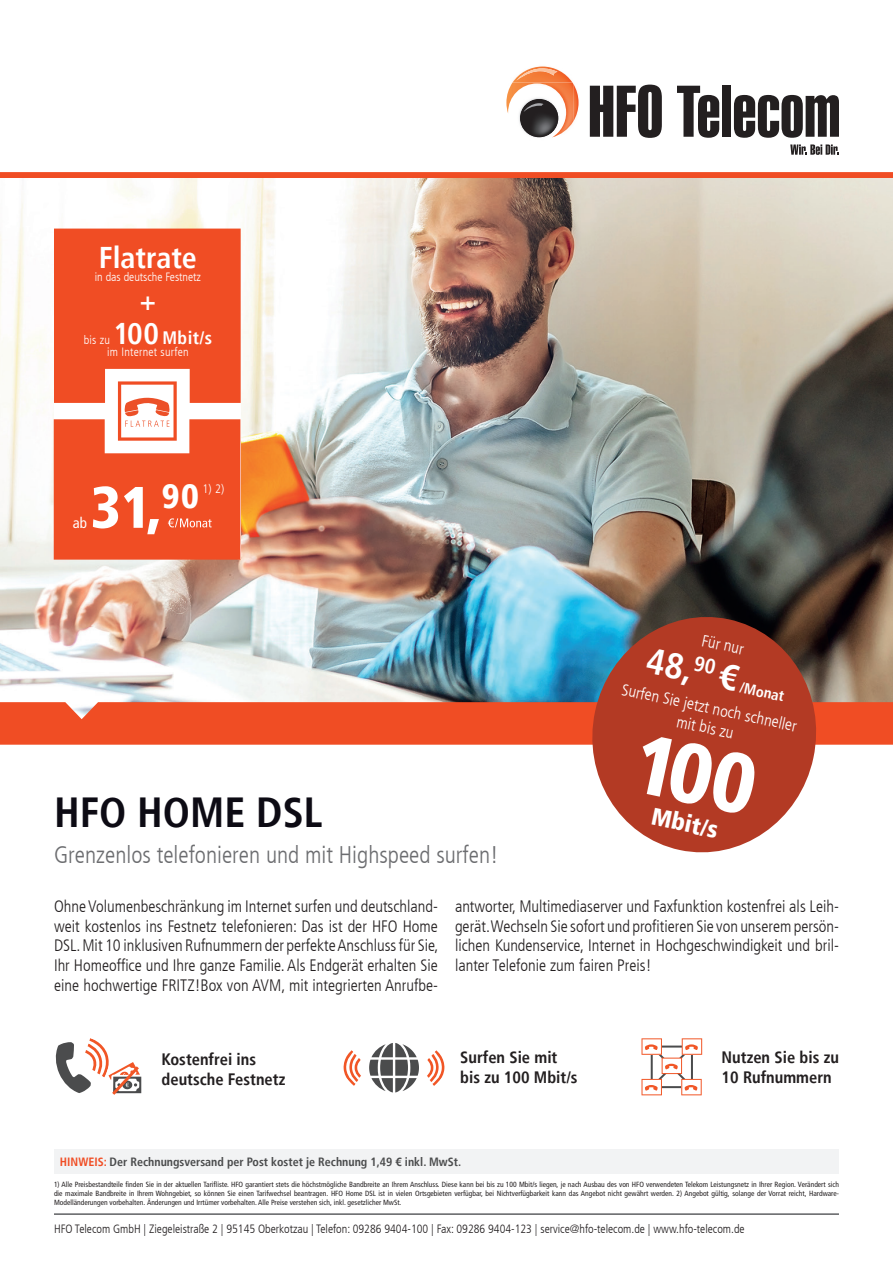
<style>
.page{position:relative;width:893px;height:1263px;background:#fff}
.page>*{position:absolute;margin:0;border:0;box-sizing:border-box;transform-origin:0 0}
.t1{font:900 condensed 58.5px "Frutiger LT";color:#fff}
.t2{font:700 condensed 42px "Frutiger LT";color:#0d0b14}
.t3{font:700 condensed 36px "Frutiger LT";color:#fff}
.t4{font:700 condensed 30px "Frutiger LT";color:#fff}
.t5{font:700 condensed 27px "Frutiger LT";color:#fff}
.t6{font:300 condensed 24px "Frutiger LT";color:#6c6d70}
.t7{font:900 condensed 24px "Frutiger LT";color:#fff}
.t8{font:700 condensed 18px "Frutiger LT";color:#fff}
.t9{font:300 condensed 16.5px/19.8px "Frutiger LT";color:#231f20;text-align:justify}
.t10{font:700 condensed 16.5px/19.8px "Frutiger LT";color:#231f20}
.t11{font:300 condensed 16.5px "Frutiger LT";color:#fff}
.t12{font:700 condensed 15px "Frutiger LT";color:#fff}
.t13{font:condensed 15px "Frutiger LT";color:#fff}
.t14{font:300 condensed 12.3px "Frutiger LT";color:#fff}
.t15{font:300 condensed 12px "Frutiger LT";color:#231f20}
.t16{font:700 condensed 12px "Frutiger LT";color:#4b4c4d}
.t17{font:300 condensed 12px "Frutiger LT";color:#fff}
.t18{font:300 condensed 12px "Frutiger LT";letter-spacing:.02em;color:#fff}
.t19{font:condensed 7.5px/9px "Frutiger LT";color:#231f20;text-align:justify}
.s1{font-size:30px}
.s2{color:#f04d24}
</style>
<div class="page">
<hr style="left:54px;top:1213px;width:785px;height:1px;background:#292c2f">
<div style="left:0;top:172px;width:893px;height:7px;background:#f04d24"></div>
<img style="left:537px;top:66px;width:53px;height:71px">
<img style="left:513px;top:67px;width:65px;height:55px">
<img style="left:516px;top:68px;width:42px;height:12px">
<img style="left:506px;top:82px;width:67px;height:55px">
<img style="left:520px;top:99px;width:38px;height:38px">
<img style="left:524px;top:103px;width:20px;height:9px">
<svg style="left:590px;top:85px;width:72px;height:53px"></svg>
<svg style="left:677px;top:86px;width:42px;height:52px"></svg>
<div style="left:722px;top:86px;width:9px;height:51px;background:#231f20"></div>
<svg style="left:734px;top:95px;width:105px;height:43px"></svg>
<svg style="left:790px;top:144px;width:49px;height:11px"></svg>
<div style="left:54px;top:1149px;width:785px;height:24px;background:#f2f3f4"></div>
<img style="left:0;top:179px;width:893px;height:523px">
<svg style="left:54px;top:229px;width:187px;height:331px;background:#f1633f"></svg>
<svg style="left:55px;top:1038px;width:86px;height:57px"></svg>
<svg style="left:369px;top:1043px;width:50px;height:49px"></svg>
<svg style="left:343px;top:1050px;width:18px;height:36px"></svg>
<svg style="left:427px;top:1050px;width:18px;height:36px"></svg>
<svg style="left:641px;top:1038px;width:61px;height:57px"></svg>
<svg style="left:581px;top:606px;width:246px;height:247px;fill:#b33a24"></svg>
<svg style="left:0;top:702px;width:893px;height:114px"></svg>
<h3 class="t4" style="left:99px;top:240px;width:100px">Flatrate</h3>
<h3 class="t17" style="left:95px;top:270px;width:108px">in das deutsche Festnetz</h3>
<h3 class="t5" style="left:140px;top:285px;width:18px">+</h3>
<h3 class="t17" style="left:84px;top:333px;width:28px">bis zu</h3>
<h3 class="t8" style="left:113px;top:327px;width:100px"><span class="s1">100</span> Mbit/s</h3>
<h3 class="t18" style="left:107px;top:345px;width:83px">im Internet surfen</h3>
<h3 class="t14" style="left:202px;top:482px;width:24px">1) 2)</h3>
<h1 class="t1" style="left:91px;top:472px;width:110px">31,<sup>90</sup></h1>
<h3 class="t13" style="left:73px;top:514px;width:16px">ab</h3>
<h3 class="t11" style="left:704px;top:631px;width:44px;rotate:12deg">Für nur</h3>
<h3 class="t3" style="left:651px;top:639px;width:94px;rotate:12deg">48,<sup>90</sup> €</h3>
<h3 class="t12" style="left:742px;top:678px;width:47px;rotate:12deg">/Monat</h3>
<h3 class="t11" style="left:624px;top:680px;width:180px;rotate:12deg">Surfen Sie jetzt noch schneller</h3>
<h3 class="t11" style="left:679px;top:712px;width:59px;rotate:12deg">mit bis zu</h3>
<h2 class="t2" style="left:54px;top:787px;width:270px">HFO HOME DSL</h2>
<h3 class="t6" style="left:54px;top:841px;width:446px">Grenzenlos telefonieren und mit Highspeed surfen!</h3>
<p class="t9" style="left:54px;top:896px;width:386px">Ohne Volumenbeschränkung im Internet surfen und deutschland&shy;weit kostenlos ins Festnetz telefonieren: Das ist der HFO Home DSL. Mit 10 inklusiven Rufnummern der perfekte Anschluss für Sie, Ihr Homeoffice und Ihre ganze Familie. Als Endgerät erhalten Sie eine hochwertige FRITZ!Box von AVM, mit integrierten Anrufbe-</p>
<p class="t9" style="left:455px;top:896px;width:385px">antworter, Multimediaserver und Faxfunktion kostenfrei als Leih&shy;gerät. Wechseln Sie sofort und profitieren Sie von unserem persön&shy;lichen Kundenservice, Internet in Hochgeschwindigkeit und bril&shy;lanter Telefonie zum fairen Preis!</p>
<h3 class="t7" style="left:655px;top:802px;width:69px;rotate:12deg">Mbit/s</h3>
<h3 class="t10" style="left:162px;top:1049px;width:125px">Kostenfrei ins deutsche Festnetz</h3>
<h3 class="t10" style="left:460px;top:1048px;width:119px">Surfen Sie mit bis zu 100 Mbit/s</h3>
<h3 class="t10" style="left:722px;top:1047px;width:119px">Nutzen Sie bis zu<br>10 Rufnummern</h3>
<h3 class="t16" style="left:60px;top:1155px;width:403px"><span class="s2">HINWEIS:</span> Der Rechnungsversand per Post kostet je Rechnung 1,49 € inkl. MwSt.</h3>
<p class="t19" style="left:54px;top:1179px;width:786px">1) Alle Preisbestandteile finden Sie in der aktuellen Tarifliste. HFO garantiert stets die höchstmögliche Bandbreite an Ihrem Anschluss. Diese kann bei bis zu 100 Mbit/s liegen, je nach Ausbau des von HFO verwendeten Telekom Leistungsnetz in Ihrer Region. Verändert sich die maximale Bandbreite in Ihrem Wohngebiet, so können Sie einen Tarifwechsel beantragen. HFO Home DSL ist in vielen Ortsgebieten verfügbar, bei Nichtverfügbarkeit kann das Angebot nicht gewährt werden. 2) Angebot gültig, solange der Vorrat reicht, Hardware-Modelländerungen vorbehalten. Änderungen und Irrtümer vorbehalten. Alle Preise verstehen sich, inkl. gesetzlicher MwSt.</p>
<h3 class="t15" style="left:54px;top:1222px;width:692px">HFO Telecom GmbH | Ziegeleistraße 2 | 95145 Oberkotzau | Telefon: 09286 9404-100 | Fax: 09286 9404-123 | service@hfo-telecom.de | www.hfo-telecom.de</h3>
</div>
